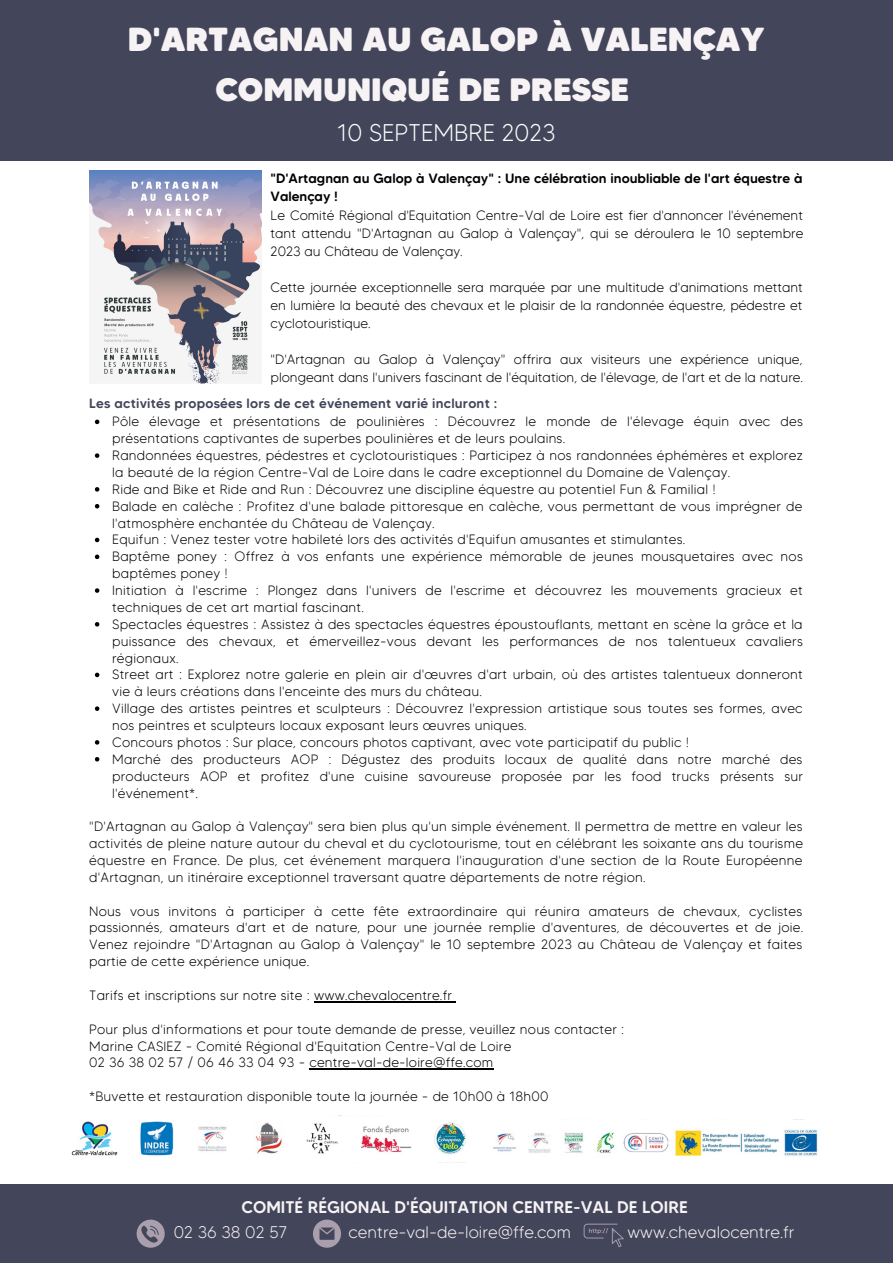
<style>
.page{position:relative;width:893px;height:1264px;background:#fff}
.page>*{position:absolute;margin:0;border:0;box-sizing:border-box;transform-origin:0 0}
.t1{font:900 33.3px "MADE Tommy Soft";color:#f7f3f4}
.t2{font:900 32.4px "MADE Tommy Soft";color:#f7f3f4}
.t3{font:300 24.15px "MADE Tommy Soft";color:#fff}
.t4{font:300 16.8px "MADE Tommy Soft";color:#f7f3f4}
.t5{font:500 16.8px "MADE Tommy Soft";color:#f7f3f4}
.t6{font:300 13.5px/16.8px "MADE Tommy Soft";letter-spacing:.015em;color:#000}
.t7{font:500 13.5px/18px "MADE Tommy Soft";color:#000}
.t8{font:500 13.5px "MADE Tommy Soft";letter-spacing:.015em;color:#43455a}
</style>
<div class="page">
<div style="left:0;top:0;width:892px;height:161px;background:#43455a"></div>
<img style="left:71px;top:1115px;width:395px;height:41px">
<img style="left:493px;top:1119px;width:325px;height:37px">
<div style="left:0;top:1184px;width:892px;height:78px;background:#43455a"></div>
<svg style="left:137px;top:1219px;width:28px;height:28px"></svg>
<svg style="left:313px;top:1219px;width:28px;height:28px"></svg>
<svg style="left:583px;top:1223px;width:40px;height:24px"></svg>
<img style="left:89px;top:171px;width:172px;height:213px">
<svg style="left:95px;top:419px;width:4px;height:5px"></svg>
<svg style="left:95px;top:453px;width:4px;height:5px"></svg>
<svg style="left:95px;top:487px;width:4px;height:4px"></svg>
<svg style="left:95px;top:504px;width:4px;height:4px"></svg>
<svg style="left:95px;top:537px;width:4px;height:5px"></svg>
<svg style="left:95px;top:554px;width:4px;height:5px"></svg>
<svg style="left:95px;top:588px;width:4px;height:5px"></svg>
<svg style="left:95px;top:622px;width:4px;height:4px"></svg>
<svg style="left:95px;top:672px;width:4px;height:5px"></svg>
<svg style="left:95px;top:706px;width:4px;height:5px"></svg>
<svg style="left:95px;top:740px;width:4px;height:4px"></svg>
<svg style="left:95px;top:757px;width:4px;height:4px"></svg>
<hr style="left:314px;top:1001px;width:138px;height:1px;background:#000">
<hr style="left:309px;top:1068px;width:184px;height:1px;background:#000">
<p class="t1" style="left:128px;top:18px;width:638px">D'ARTAGNAN AU GALOP À VALENÇAY</p>
<p class="t2" style="left:215px;top:69px;width:415px">COMMUNIQUÉ DE PRESSE</p>
<p class="t3" style="left:337px;top:117px;width:220px">10 SEPTEMBRE 2023</p>
<p class="t7" style="left:270px;top:169px;width:533px">"D'Artagnan au Galop à Valençay" : Une célébration inoubliable de l'art équestre à<br>Valençay !</p>
<p class="t6" style="left:270px;top:206px;width:534px;line-height:18px;text-align:justify">Le Comité Régional d'Equitation Centre-Val de Loire est fier d'annoncer l'événement tant attendu "D'Artagnan au Galop à Valençay", qui se déroulera le 10 septembre 2023 au Château de Valençay.</p>
<p class="t6" style="left:270px;top:278px;width:534px;line-height:18px;text-align:justify">Cette journée exceptionnelle sera marquée par une multitude d'animations mettant en lumière la beauté des chevaux et le plaisir de la randonnée équestre, pédestre et cyclotouristique.</p>
<p class="t6" style="left:270px;top:350px;width:534px;line-height:18px">"D'Artagnan au Galop à Valençay" offrira aux visiteurs une expérience unique, plongeant dans l'univers fascinant de l'équitation, de l'élevage, de l'art et de la nature.</p>
<p class="t6" style="left:112px;top:413px;width:692px">Pôle élevage et présentations de poulinières : Découvrez le monde de l'élevage équin avec des présentations captivantes de superbes poulinières et de leurs poulains.</p>
<p class="t6" style="left:112px;top:447px;width:692px">Randonnées équestres, pédestres et cyclotouristiques : Participez à nos randonnées éphémères et explorez la beauté de la région Centre-Val de Loire dans le cadre exceptionnel du Domaine de Valençay.</p>
<p class="t6" style="left:112px;top:480px;width:605px">Ride and Bike et Ride and Run : Découvrez une discipline équestre au potentiel Fun &amp; Familial !</p>
<p class="t6" style="left:112px;top:497px;width:691px">Balade en calèche : Profitez d'une balade pittoresque en calèche, vous permettant de vous imprégner de l'atmosphère enchantée du Château de Valençay.</p>
<p class="t6" style="left:112px;top:531px;width:574px">Equifun : Venez tester votre habileté lors des activités d'Equifun amusantes et stimulantes.</p>
<p class="t6" style="left:112px;top:548px;width:692px">Baptême poney : Offrez à vos enfants une expérience mémorable de jeunes mousquetaires avec nos baptêmes poney !</p>
<p class="t6" style="left:112px;top:582px;width:692px">Initiation à l'escrime : Plongez dans l'univers de l'escrime et découvrez les mouvements gracieux et techniques de cet art martial fascinant.</p>
<p class="t6" style="left:112px;top:615px;width:692px;text-align:justify">Spectacles équestres : Assistez à des spectacles équestres époustouflants, mettant en scène la grâce et la puissance des chevaux, et émerveillez-vous devant les performances de nos talentueux cavaliers régionaux.</p>
<p class="t6" style="left:112px;top:666px;width:692px">Street art : Explorez notre galerie en plein air d'œuvres d'art urbain, où des artistes talentueux donneront vie à leurs créations dans l'enceinte des murs du château.</p>
<p class="t6" style="left:112px;top:700px;width:692px">Village des artistes peintres et sculpteurs : Découvrez l'expression artistique sous toutes ses formes, avec nos peintres et sculpteurs locaux exposant leurs œuvres uniques.</p>
<p class="t6" style="left:112px;top:733px;width:578px">Concours photos : Sur place, concours photos captivant, avec vote participatif du public !</p>
<p class="t6" style="left:112px;top:750px;width:692px;text-align:justify">Marché des producteurs AOP : Dégustez des produits locaux de qualité dans notre marché des producteurs AOP et profitez d'une cuisine savoureuse proposée par les food trucks présents sur l'événement*.</p>
<p class="t8" style="left:89px;top:395px;width:409px">Les activités proposées lors de cet événement varié incluront :</p>
<p class="t6" style="left:89px;top:818px;width:715px;text-align:justify">"D'Artagnan au Galop à Valençay" sera bien plus qu'un simple événement. Il permettra de mettre en valeur les activités de pleine nature autour du cheval et du cyclotourisme, tout en célébrant les soixante ans du tourisme équestre en France. De plus, cet événement marquera l'inauguration d'une section de la Route Européenne d'Artagnan, un itinéraire exceptionnel traversant quatre départements de notre région.</p>
<p class="t6" style="left:89px;top:902px;width:715px;text-align:justify">Nous vous invitons à participer à cette fête extraordinaire qui réunira amateurs de chevaux, cyclistes passionnés, amateurs d'art et de nature, pour une journée remplie d'aventures, de découvertes et de joie.<br>Venez rejoindre "D'Artagnan au Galop à Valençay" le 10 septembre 2023 au Château de Valençay et faites partie de cette expérience unique.</p>
<p class="t6" style="left:89px;top:986px;width:364px">Tarifs et inscriptions sur notre site : www.chevalocentre.fr</p>
<p class="t6" style="left:89px;top:1020px;width:536px">Pour plus d'informations et pour toute demande de presse, veuillez nous contacter :</p>
<p class="t6" style="left:89px;top:1037px;width:423px">Marine CASIEZ - Comité Régional d'Equitation Centre-Val de Loire</p>
<p class="t6" style="left:89px;top:1054px;width:405px">02 36 38 02 57 / 06 46 33 04 93 - centre-val-de-loire@ffe.com</p>
<p class="t6" style="left:89px;top:1087px;width:460px">*Buvette et restauration disponible toute la journée - de 10h00 à 18h00</p>
<p class="t5" style="left:241px;top:1196px;width:448px">COMITÉ RÉGIONAL D'ÉQUITATION CENTRE-VAL DE LOIRE</p>
<p class="t4" style="left:174px;top:1221px;width:115px">02 36 38 02 57</p>
<p class="t4" style="left:348px;top:1221px;width:224px">centre-val-de-loire@ffe.com</p>
<p class="t4" style="left:627px;top:1221px;width:168px">www.chevalocentre.fr</p>
</div>
